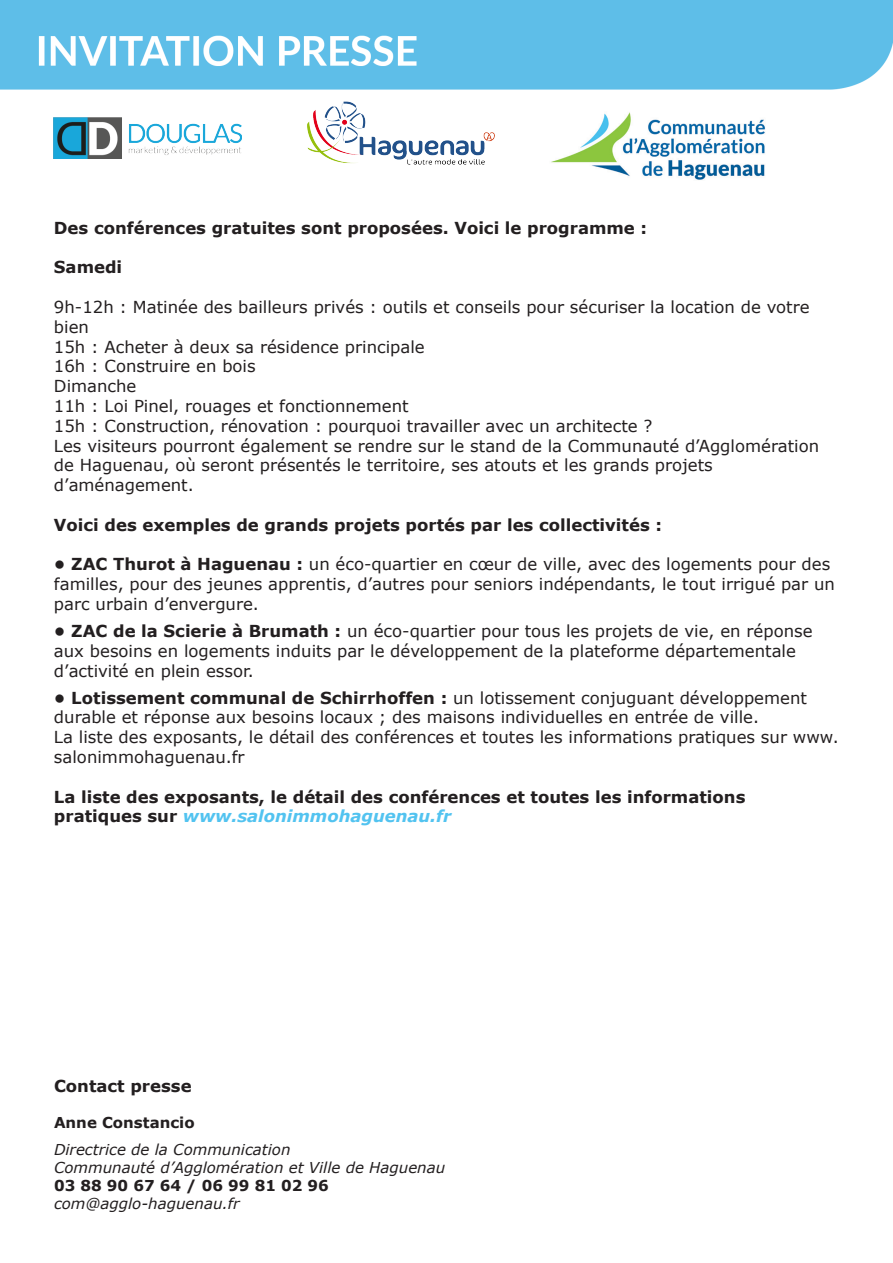
<style>
.page{position:relative;width:893px;height:1263px;background:#fff}
.page>*{position:absolute;margin:0;border:0;box-sizing:border-box;transform-origin:0 0}
.t1{font:16.5px/19.8px "Verdana";color:#231f20}
.t2{font:700 16.5px "Verdana";color:#231f20}
.t3{font:italic 700 16.5px "Verdana";color:#52c3f0}
.t4{font:italic 15px "Verdana";color:#231f20}
.t5{font:700 15px "Verdana";color:#231f20}
.s1{font-weight:700}
.s2{font-style:normal;color:#231f20}
</style>
<div class="page">
<img style="left:0;top:0;width:893px;height:159px">
<img style="left:54px;top:117px;width:188px;height:42px">
<img style="left:535px;top:97px;width:246px;height:83px">
<img style="left:267px;top:77px;width:268px;height:88px">
<p class="t2" style="left:54px;top:216px;width:595px">Des conférences gratuites sont proposées. Voici le programme :</p>
<p class="t2" style="left:54px;top:256px;width:70px">Samedi</p>
<p class="t1" style="left:54px;top:297px;width:767px">9h-12h : Matinée des bailleurs privés : outils et conseils pour sécuriser la location de votre bien<br>15h : Acheter à deux sa résidence principale<br>16h : Construire en bois<br>Dimanche<br>11h : Loi Pinel, rouages et fonctionnement<br>15h : Construction, rénovation : pourquoi travailler avec un architecte ?<br>Les visiteurs pourront également se rendre sur le stand de la Communauté d’Agglomération de Haguenau, où seront présentés le territoire, ses atouts et les grands projets d’aménagement.</p>
<p class="t2" style="left:54px;top:513px;width:610px">Voici des exemples de grands projets portés par les collectivités :</p>
<p class="t1" style="left:54px;top:554px;width:782px"><span class="s1">• ZAC Thurot à Haguenau :</span> un éco-quartier en cœur de ville, avec des logements pour des familles, pour des jeunes apprentis, d’autres pour seniors indépendants, le tout irrigué par un parc urbain d’envergure.</p>
<p class="t1" style="left:54px;top:621px;width:760px"><span class="s1">• ZAC de la Scierie à Brumath :</span> un éco-quartier pour tous les projets de vie, en réponse aux besoins en logements induits par le développement de la plateforme départementale d’activité en plein essor.</p>
<p class="t1" style="left:54px;top:687px;width:754px"><span class="s1">• Lotissement communal de Schirrhoffen :</span> un lotissement conjuguant développement durable et réponse aux besoins locaux ; des maisons individuelles en entrée de ville.</p>
<p class="t1" style="left:54px;top:727px;width:786px">La liste des exposants, le détail des conférences et toutes les informations pratiques sur www. salonimmohaguenau.fr</p>
<p class="t2" style="left:54px;top:785px;width:693px">La liste des exposants, le détail des conférences et toutes les informations</p>
<p class="t3" style="left:54px;top:805px;width:399px"><span class="s2">pratiques sur</span> www.salonimmohaguenau.fr</p>
<p class="t2" style="left:54px;top:1074px;width:139px">Contact presse</p>
<p class="t5" style="left:54px;top:1111px;width:142px">Anne Constancio</p>
<p class="t4" style="left:54px;top:1139px;width:238px">Directrice de la Communication</p>
<p class="t4" style="left:54px;top:1157px;width:393px">Communauté d’Agglomération et Ville de Haguenau</p>
<p class="t5" style="left:54px;top:1174px;width:276px">03 88 90 67 64 / 06 99 81 02 96</p>
<p class="t4" style="left:54px;top:1193px;width:187px">com@agglo-haguenau.fr</p>
</div>
